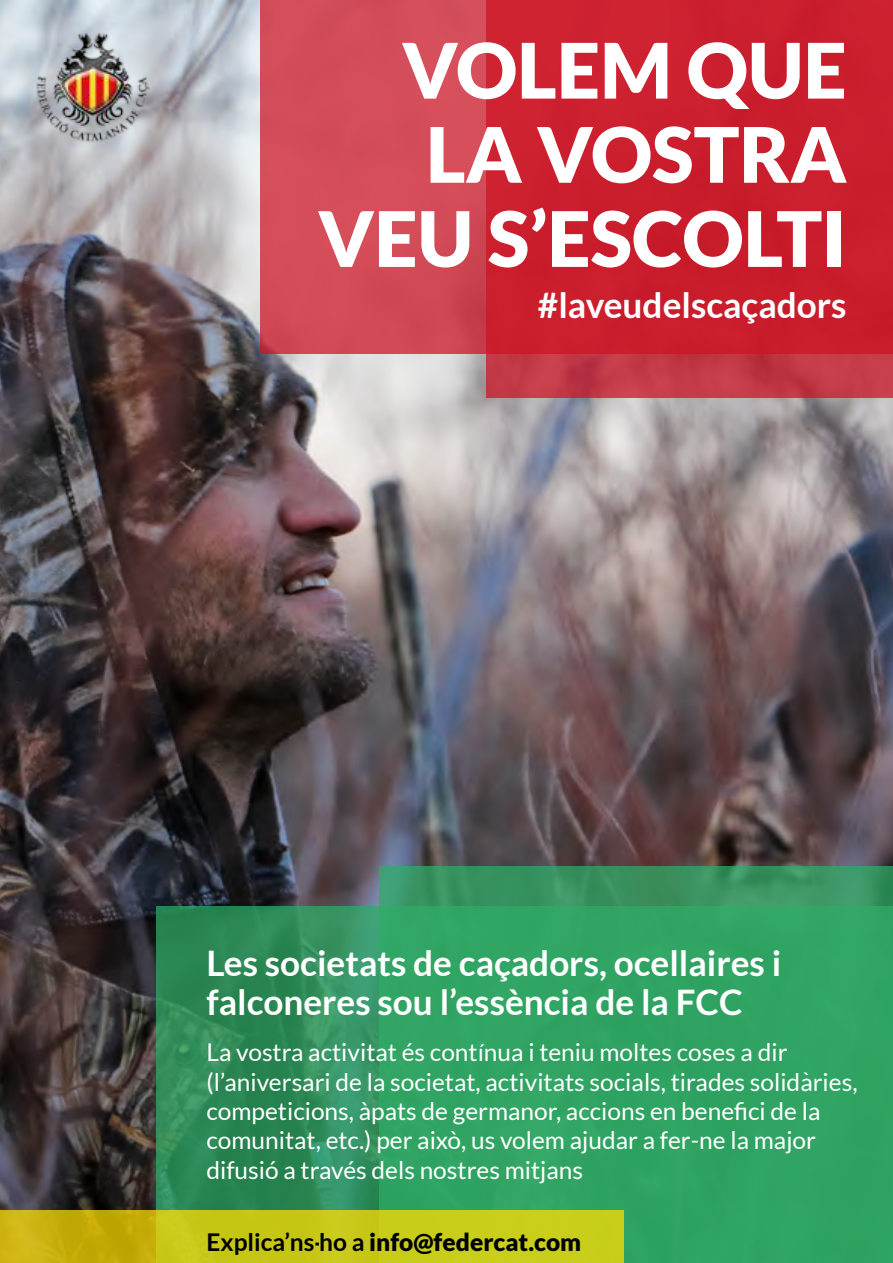
<style>
.page{position:relative;width:893px;height:1263px;background:#fff}
.page>*{position:absolute;margin:0;border:0;box-sizing:border-box;transform-origin:0 0}
.t1{font:900 76.5px/84.2px "Lato";color:#fff;text-align:right}
.t2{font:700 35.25px/39.8px "Lato";color:#fff}
.t3{font:24.45px/29.4px "Lato";color:#fff}
.t4{font:900 24.45px "Lato";color:#000}
.t5{font:700 18px "Helvetica";color:#fff}
.s1{font-weight:700}
</style>
<div class="page">
<img style="left:0;top:0;width:893px;height:1210px">
<img style="left:30px;top:23px;width:126px;height:126px">
<svg style="left:486px;top:354px;width:407px;height:43px;background:#c23946"></svg>
<svg style="left:260px;top:0;width:633px;height:354px;background:#cd2e3d"></svg>
<svg style="left:156px;top:906px;width:224px;height:304px;background:#2f8c5a"></svg>
<svg style="left:380px;top:867px;width:513px;height:396px;background:#31a262"></svg>
<svg style="left:0;top:1210px;width:624px;height:53px;background:#c7c314"></svg>
<svg style="left:315px;top:1242px;width:4px;height:3px"></svg>
<svg style="left:477px;top:1041px;width:8px;height:6px"></svg>
<h1 class="t1" style="left:318px;top:27px;width:530px">VOLEM QUE<br>LA VOSTRA<br>VEU S’ESCOLTI</h1>
<h2 class="t2" style="left:538px;top:285px;width:310px">#laveudelscaçadors</h2>
<h2 class="t2" style="left:206px;top:942px;width:576px">Les societats de caçadors, ocellaires i falconeres sou l’essència de la FCC</h2>
<p class="t3" style="left:206px;top:1037px;width:653px">La vostra activitat és continua i teniu moltes coses a dir (l’aniversari de la societat, activitats socials, tirades solidaries, competicions, àpats de germanor, accions en benefici de la comunitat, etc.) per això, us volem ajudar a fer-ne la major difusió a través dels nostres mitjans</p>
<p class="t5" style="left:804px;top:1065px;width:7px">`</p>
<p class="t4" style="left:206px;top:1228px;width:376px"><span class="s1">Explica’ns ho a</span> info@federcat.com</p>
</div>
